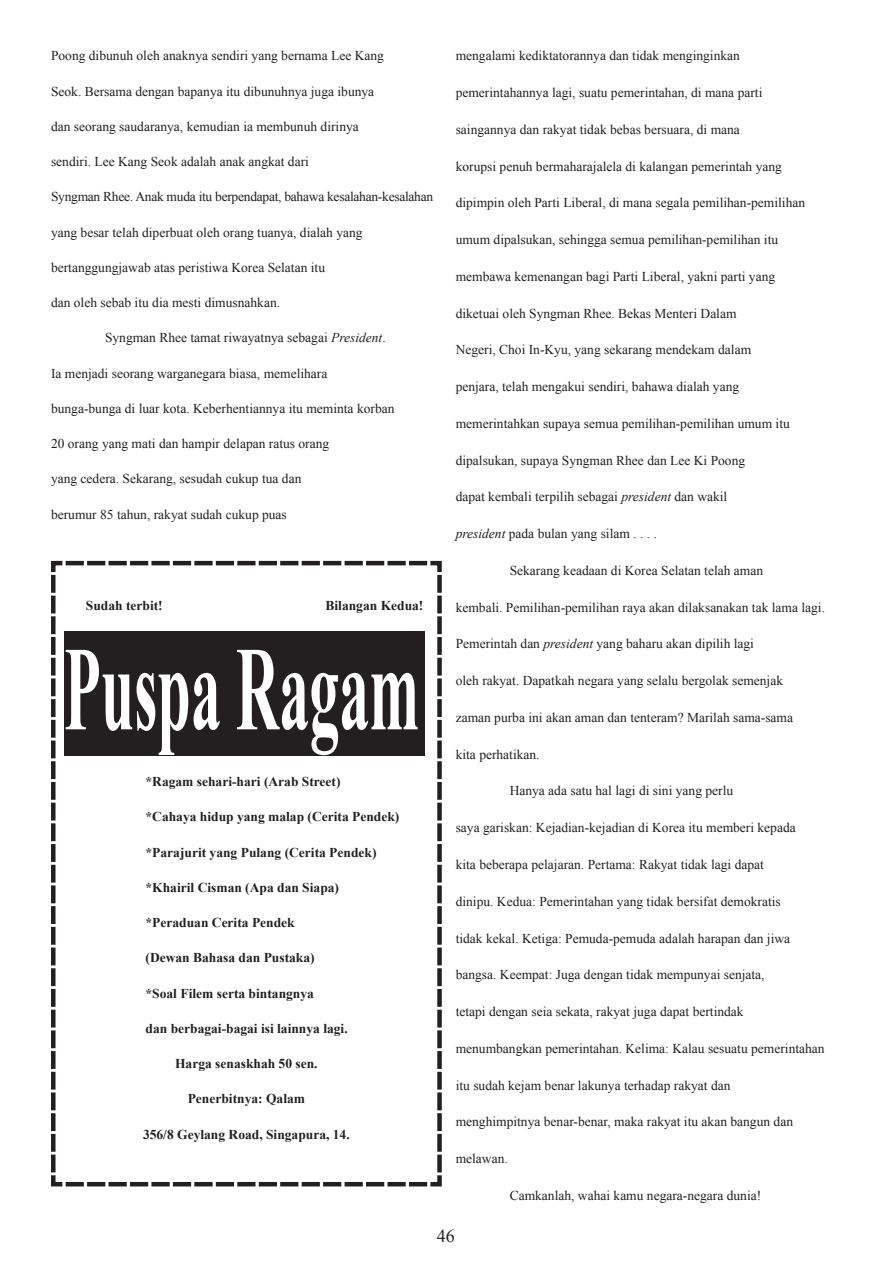
<style>
.page{position:relative;width:893px;height:1263px;background:#fff}
.page>*{position:absolute;margin:0;border:0;box-sizing:border-box;transform-origin:0 0}
.t1{font:700 120px "Times New Roman";color:#fff;scale:.5 1}
.t2{font:18px "Times New Roman";color:#231f20}
.t3{font:13.5px "Times New Roman";color:#231f20}
.t4{font:700 13.5px "Times New Roman";color:#231f20}
.t5{font:13.5px "Times New Roman";letter-spacing:-.02em;color:#231f20}
.s1{font-style:italic}
</style>
<div class="page">
<svg style="left:51px;top:560px;width:391px;height:627px"></svg>
<div style="left:64px;top:631px;width:360px;height:125px;background:#231f20"></div>
<p class="t3" style="left:51px;top:47px;width:334px">Poong dibunuh oleh anaknya sendiri yang bernama Lee Kang</p>
<p class="t3" style="left:51px;top:82px;width:325px">Seok. Bersama dengan bapanya itu dibunuhnya juga ibunya</p>
<p class="t3" style="left:51px;top:117px;width:309px">dan seorang saudaranya, kemudian ia membunuh dirinya</p>
<p class="t3" style="left:51px;top:153px;width:259px">sendiri. Lee Kang Seok adalah anak angkat dari</p>
<p class="t5" style="left:51px;top:188px;width:384px">Syngman Rhee. Anak muda itu berpendapat, bahawa kesalahan-kesalahan</p>
<p class="t3" style="left:51px;top:223px;width:313px">yang besar telah diperbuat oleh orang tuanya, dialah yang</p>
<p class="t3" style="left:51px;top:258px;width:276px">bertanggungjawab atas peristiwa Korea Selatan itu</p>
<p class="t3" style="left:51px;top:294px;width:231px">dan oleh sebab itu dia mesti dimusnahkan.</p>
<p class="t3" style="left:105px;top:329px;width:282px">Syngman Rhee tamat riwayatnya sebagai <span class="s1">President</span>.</p>
<p class="t3" style="left:51px;top:364px;width:278px">Ia menjadi seorang warganegara biasa, memelihara</p>
<p class="t3" style="left:51px;top:399px;width:345px">bunga-bunga di luar kota. Keberhentiannya itu meminta korban</p>
<p class="t3" style="left:51px;top:435px;width:280px">20 orang yang mati dan hampir delapan ratus orang</p>
<p class="t3" style="left:51px;top:470px;width:252px">yang cedera. Sekarang, sesudah cukup tua dan</p>
<p class="t3" style="left:51px;top:505px;width:237px">berumur 85 tahun, rakyat sudah cukup puas</p>
<p class="t4" style="left:86px;top:596px;width:78px">Sudah terbit!</p>
<p class="t4" style="left:326px;top:596px;width:99px">Bilangan Kedua!</p>
<p class="t1" style="left:64px;top:606px;width:712px">Puspa Ragam</p>
<p class="t4" style="left:146px;top:772px;width:197px">*Ragam sehari-hari (Arab Street)</p>
<p class="t4" style="left:146px;top:807px;width:255px">*Cahaya hidup yang malap (Cerita Pendek)</p>
<p class="t4" style="left:146px;top:843px;width:232px">*Parajurit yang Pulang (Cerita Pendek)</p>
<p class="t4" style="left:146px;top:878px;width:195px">*Khairil Cisman (Apa dan Siapa)</p>
<p class="t4" style="left:146px;top:913px;width:151px">*Peraduan Cerita Pendek</p>
<p class="t4" style="left:146px;top:948px;width:171px">(Dewan Bahasa dan Pustaka)</p>
<p class="t4" style="left:146px;top:984px;width:170px">*Soal Filem serta bintangnya</p>
<p class="t4" style="left:146px;top:1019px;width:204px">dan berbagai-bagai isi lainnya lagi.</p>
<p class="t4" style="left:175px;top:1054px;width:144px">Harga senaskhah 50 sen.</p>
<p class="t4" style="left:188px;top:1089px;width:119px">Penerbitnya: Qalam</p>
<p class="t4" style="left:143px;top:1125px;width:208px">356/8 Geylang Road, Singapura, 14.</p>
<p class="t3" style="left:456px;top:47px;width:286px">mengalami kediktatorannya dan tidak menginginkan</p>
<p class="t3" style="left:456px;top:84px;width:308px">pemerintahannya lagi, suatu pemerintahan, di mana parti</p>
<p class="t3" style="left:456px;top:120px;width:286px">saingannya dan rakyat tidak bebas bersuara, di mana</p>
<p class="t3" style="left:456px;top:157px;width:328px">korupsi penuh bermaharajalela di kalangan pemerintah yang</p>
<p class="t3" style="left:456px;top:194px;width:351px">dipimpin oleh Parti Liberal, di mana segala pemilihan-pemilihan</p>
<p class="t3" style="left:456px;top:231px;width:324px">umum dipalsukan, sehingga semua pemilihan-pemilihan itu</p>
<p class="t3" style="left:456px;top:267px;width:321px">membawa kemenangan bagi Parti Liberal, yakni parti yang</p>
<p class="t3" style="left:456px;top:304px;width:282px">diketuai oleh Syngman Rhee. Bekas Menteri Dalam</p>
<p class="t3" style="left:456px;top:341px;width:297px">Negeri, Choi In-Kyu, yang sekarang mendekam dalam</p>
<p class="t3" style="left:456px;top:378px;width:285px">penjara, telah mengakui sendiri, bahawa dialah yang</p>
<p class="t3" style="left:456px;top:414px;width:336px">memerintahkan supaya semua pemilihan-pemilihan umum itu</p>
<p class="t3" style="left:456px;top:451px;width:291px">dipalsukan, supaya Syngman Rhee dan Lee Ki Poong</p>
<p class="t3" style="left:456px;top:488px;width:273px">dapat kembali terpilih sebagai <span class="s1">president</span> dan wakil</p>
<p class="t3" style="left:456px;top:525px;width:203px"><span class="s1">president</span> pada bulan yang silam . . . .</p>
<p class="t3" style="left:510px;top:561px;width:255px">Sekarang keadaan di Korea Selatan telah aman</p>
<p class="t3" style="left:456px;top:598px;width:371px">kembali. Pemilihan-pemilihan raya akan dilaksanakan tak lama lagi.</p>
<p class="t3" style="left:456px;top:635px;width:300px">Pemerintah dan <span class="s1">president</span> yang baharu akan dipilih lagi</p>
<p class="t3" style="left:456px;top:672px;width:329px">oleh rakyat. Dapatkah negara yang selalu bergolak semenjak</p>
<p class="t3" style="left:456px;top:708px;width:339px">zaman purba ini akan aman dan tenteram? Marilah sama-sama</p>
<p class="t3" style="left:456px;top:745px;width:85px">kita perhatikan.</p>
<p class="t3" style="left:510px;top:782px;width:225px">Hanya ada satu hal lagi di sini yang perlu</p>
<p class="t3" style="left:456px;top:819px;width:342px">saya gariskan: Kejadian-kejadian di Korea itu memberi kepada</p>
<p class="t3" style="left:456px;top:855px;width:310px">kita beberapa pelajaran. Pertama: Rakyat tidak lagi dapat</p>
<p class="t3" style="left:456px;top:892px;width:327px">dinipu. Kedua: Pemerintahan yang tidak bersifat demokratis</p>
<p class="t3" style="left:456px;top:929px;width:336px">tidak kekal. Ketiga: Pemuda-pemuda adalah harapan dan jiwa</p>
<p class="t3" style="left:456px;top:966px;width:310px">bangsa. Keempat: Juga dengan tidak mempunyai senjata,</p>
<p class="t3" style="left:456px;top:1002px;width:289px">tetapi dengan seia sekata, rakyat juga dapat bertindak</p>
<p class="t3" style="left:456px;top:1039px;width:370px">menumbangkan pemerintahan. Kelima: Kalau sesuatu pemerintahan</p>
<p class="t3" style="left:456px;top:1076px;width:276px">itu sudah kejam benar lakunya terhadap rakyat dan</p>
<p class="t3" style="left:456px;top:1113px;width:339px">menghimpitnya benar-benar, maka rakyat itu akan bangun dan</p>
<p class="t3" style="left:456px;top:1149px;width:54px">melawan.</p>
<p class="t3" style="left:510px;top:1186px;width:253px">Camkanlah, wahai kamu negara-negara dunia!</p>
<h2 class="t2" style="left:437px;top:1224px;width:19px">46</h2>
</div>
